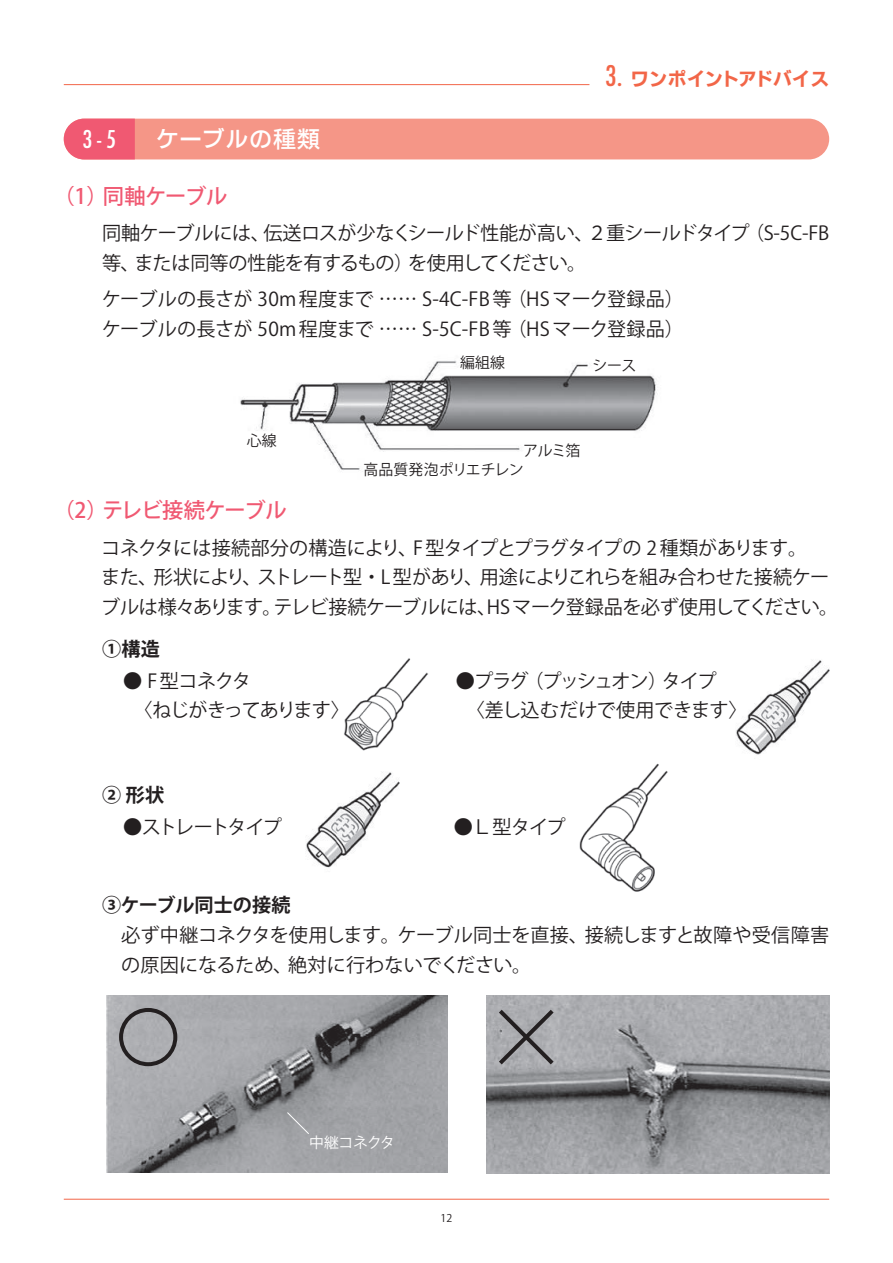
<style>
.page{position:relative;width:893px;height:1263px;background:#fff}
.page>*{position:absolute;margin:0;border:0;box-sizing:border-box;transform-origin:0 0}
.タイトル1{font:500 condensed 27.6px "Futura";color:#f26648}
.タイトル2{font:23.85px "Ro NOW Std GB";color:#fff}
.タイトル2数字{font:500 condensed 23.85px "Futura";color:#fff}
.タイトル3{font:500 21.3px "Koz Go Pr 6 N";letter-spacing:-.03em;color:#f05972}
.t1{font:19.2px/29.7px "Koz Go Pr 6 N";letter-spacing:-.03em;color:#231f20}
.t2{font:19.2px "Koz Go Pr 6 N";letter-spacing:.01em;color:#231f20}
.t3{font:19.2px/29.7px "Koz Go Pr 6 N";color:#231f20}
.t4{font:700 19.2px "Koz Go Pr 6 N";color:#231f20}
.t5{font:19.2px "Koz Go Pr 6 N";letter-spacing:-.09em;color:#231f20}
.t6{font:19.2px "Koz Go Pr 6 N";letter-spacing:-.07em;color:#231f20}
.タイトル1-2{font:19.2px "Ro NOW Std GE";letter-spacing:-.055em;color:#f26648}
.t7{font:19.2px "Koz Go Pr 6 N";letter-spacing:-.11em;color:#231f20}
.t8{font:14.85px "Koz Go Pr 6 N";letter-spacing:-.015em;color:#231f20}
.t9{font:14.85px "Koz Go Pr 6 N";letter-spacing:-.03em;color:#fff}
.t10{font:10.65px "Koz Go Pr 6 N";color:#231f20}
</style>
<div class="page">
<hr style="left:64px;top:1199px;width:765px;height:1px;background:#f26648">
<img style="left:240px;top:360px;width:418px;height:110px">
<hr style="left:64px;top:84px;width:525px;height:1px;background:#f26648">
<div style="left:64px;top:119px;width:765px;height:40px;background:#f59687;border-radius:20px"></div>
<svg style="left:64px;top:119px;width:71px;height:40px;background:#f06279"></svg>
<img style="left:344px;top:658px;width:84px;height:93px">
<img style="left:736px;top:660px;width:94px;height:95px">
<img style="left:306px;top:772px;width:94px;height:96px">
<img style="left:579px;top:763px;width:89px;height:129px">
<img style="left:106px;top:995px;width:341px;height:178px">
<img style="left:486px;top:995px;width:343px;height:179px">
<div style="left:119px;top:1008px;width:58px;height:58px;border:4px solid #231f20;border-radius:50%"></div>
<svg style="left:495px;top:1005px;width:63px;height:64px;background:#98989c"></svg>
<svg style="left:287px;top:1112px;width:22px;height:22px"></svg>
<p class="タイトル2数字" style="left:83px;top:124px;width:35px">3-5</p>
<p class="タイトル2" style="left:156px;top:124px;width:167px">ケーブルの種類</p>
<p class="タイトル3" style="left:54px;top:184px;width:175px">（1）同軸ケーブル</p>
<p class="タイトル1" style="left:605px;top:58px;width:19px">3.</p>
<p class="タイトル1-2" style="left:630px;top:66px;width:200px">ワンポイントアドバイス</p>
<p class="t1" style="left:102px;top:219px;width:729px">同軸ケーブルには、伝送ロスが少なくシールド性能が高い、２重シールドタイプ（S-5C-FB等、または同等の性能を有するもの）を使用してください。</p>
<p class="t2" style="left:102px;top:288px;width:584px">ケーブルの長さが 30m 程度まで …… S-4C-FB 等（HS マーク登録品）</p>
<p class="t2" style="left:102px;top:318px;width:584px">ケーブルの長さが 50m 程度まで …… S-5C-FB 等（HS マーク登録品）</p>
<p class="t8" style="left:247px;top:432px;width:31px">心線</p>
<p class="タイトル3" style="left:54px;top:498px;width:235px">（2）テレビ接続ケーブル</p>
<p class="t8" style="left:460px;top:355px;width:46px">編組線</p>
<p class="t8" style="left:592px;top:357px;width:45px">シース</p>
<p class="t8" style="left:523px;top:442px;width:58px">アルミ箔</p>
<p class="t8" style="left:364px;top:461px;width:162px">高品質発泡ポリエチレン</p>
<p class="t1" style="left:101px;top:533px;width:707px">コネクタには接続部分の構造により、F 型タイプとプラグタイプの 2 種類があります。</p>
<p class="t1" style="left:101px;top:563px;width:739px">また、形状により、ストレート型・L 型があり、用途によりこれらを組み合わせた接続ケーブルは様々あります。テレビ接続ケーブルには、HSマーク登録品を必ず使用してください。</p>
<p class="t4" style="left:102px;top:638px;width:59px">①構造</p>
<p class="t1" style="left:123px;top:666px;width:129px">● F 型コネクタ</p>
<p class="t6" style="left:123px;top:699px;width:228px">　〈ねじがきってあります〉</p>
<p class="t4" style="left:102px;top:784px;width:64px">② 形状</p>
<p class="t7" style="left:123px;top:816px;width:160px">●ストレートタイプ</p>
<p class="t4" style="left:102px;top:894px;width:190px">③ケーブル同士の接続</p>
<p class="t5" style="left:456px;top:670px;width:262px">●プラグ（プッシュオン）タイプ</p>
<p class="t1" style="left:456px;top:696px;width:293px">　〈差し込むだけで使用できます〉</p>
<p class="t1" style="left:454px;top:813px;width:113px">●Ｌ型タイプ</p>
<p class="t3" style="left:121px;top:920px;width:709px">必ず中継コネクタを使用します。ケーブル同士を直接、接続しますと故障や受信障害の原因になるため、絶対に行わないでください。</p>
<p class="t9" style="left:309px;top:1134px;width:88px">中継コネクタ</p>
<p class="t10" style="left:441px;top:1212px;width:13px">12</p>
</div>
